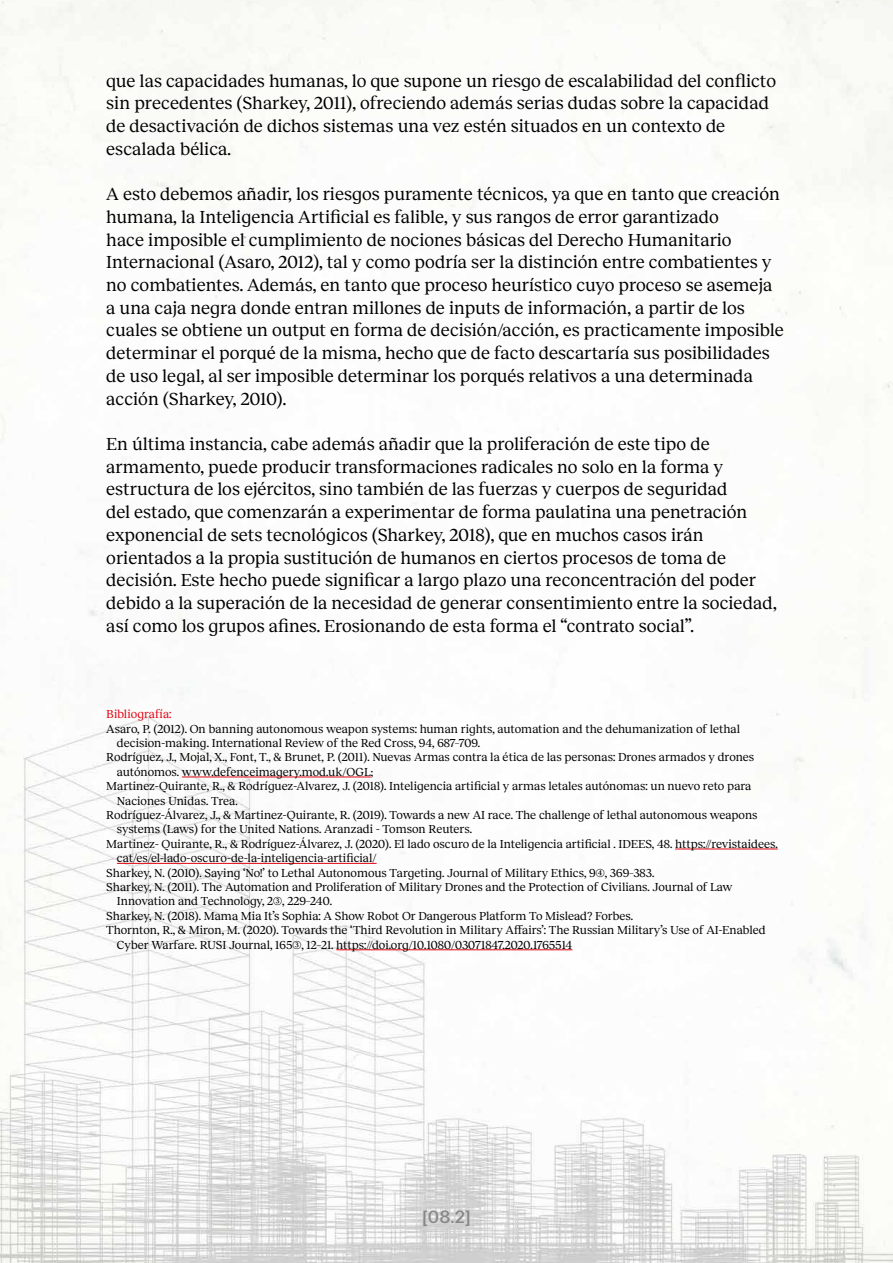
<style>
.page{position:relative;width:893px;height:1263px;background:#fff}
.page>*{position:absolute;margin:0;border:0;box-sizing:border-box;transform-origin:0 0}
.t1{font:18px/22.6px "Reckless";color:#000}
.t2{font:500 18px "Everett";color:#878787}
.t3{font:12px "Reckless";color:#000}
.t4{font:12px "Reckless";color:#e30613}
</style>
<div class="page">
<img style="left:0;top:0;width:893px;height:1263px">
<hr style="left:182px;top:777px;width:189px;height:1px;background:#e30613">
<hr style="left:675px;top:849px;width:103px;height:1px;background:#e30613">
<hr style="left:117px;top:863px;width:260px;height:1px;background:#e30613">
<hr style="left:336px;top:949px;width:236px;height:1px;background:#e30613">
<p class="t1" style="left:106px;top:68px;width:671px">que las capacidades humanas, lo que supone un riesgo de escalabilidad del conflicto sin precedentes (Sharkey, 2011), ofreciendo además serias dudas sobre la capacidad de desactivación de dichos sistemas una vez estén situados en un contexto de escalada bélica.</p>
<p class="t1" style="left:106px;top:182px;width:679px">A esto debemos añadir, los riesgos puramente técnicos, ya que en tanto que creación humana, la Inteligencia Artificial es falible, y sus rangos de error garantizado<br>hace imposible el cumplimiento de nociones básicas del Derecho Humanitario Internacional (Asaro, 2012), tal y como podría ser la distinción entre combatientes y no combatientes. Además, en tanto que proceso heurístico cuyo proceso se asemeja a una caja negra donde entran millones de inputs de información, a partir de los cuales se obtiene un output en forma de decisión/acción, es practicamente imposible determinar el porqué de la misma, hecho que de facto descartaría sus posibilidades de uso legal, al ser imposible determinar los porqués relativos a una determinada acción (Sharkey, 2010).</p>
<p class="t1" style="left:106px;top:432px;width:672px">En última instancia, cabe además añadir que la proliferación de este tipo de armamento, puede producir transformaciones radicales no solo en la forma y estructura de los ejércitos, sino también de las fuerzas y cuerpos de seguridad<br>del estado, que comenzarán a experimentar de forma paulatina una penetración exponencial de sets tecnológicos (Sharkey, 2018), que en muchos casos irán orientados a la propia sustitución de humanos en ciertos procesos de toma de decisión. Este hecho puede significar a largo plazo una reconcentración del poder debido a la superación de la necesidad de generar consentimiento entre la sociedad, así como los grupos afines. Erosionando de esta forma el “contrato social”.</p>
<p class="t4" style="left:106px;top:705px;width:67px">Bibliografía:</p>
<p class="t3" style="left:106px;top:720px;width:635px">Asaro, P. (2012). On banning autonomous weapon systems: human rights, automation and the dehumanization of lethal</p>
<p class="t3" style="left:117px;top:734px;width:365px">decision-making. International Review of the Red Cross, 94, 687–709.</p>
<p class="t3" style="left:106px;top:749px;width:649px">Rodríguez, J., Mojal, X., Font, T., &amp; Brunet, P. (2011). Nuevas Armas contra la ética de las personas: Drones armados y drones</p>
<p class="t3" style="left:117px;top:763px;width:258px">autónomos. www.defenceimagery.mod.uk/OGL;</p>
<p class="t3" style="left:106px;top:777px;width:647px">Martinez-Quirante, R., &amp; Rodríguez-Alvarez, J. (2018). Inteligencia artificial y armas letales autónomas: un nuevo reto para</p>
<p class="t3" style="left:117px;top:792px;width:122px">Naciones Unidas. Trea.</p>
<p class="t3" style="left:106px;top:806px;width:653px">Rodríguez-Álvarez, J., &amp; Martinez-Quirante, R. (2019). Towards a new AI race. The challenge of lethal autonomous weapons</p>
<p class="t3" style="left:117px;top:821px;width:357px">systems (Laws) for the United Nations. Aranzadi - Tomson Reuters.</p>
<p class="t3" style="left:106px;top:835px;width:673px">Martinez- Quirante, R., &amp; Rodríguez-Álvarez, J. (2020). El lado oscuro de la Inteligencia artificial . IDEES, 48. https://revistaidees.</p>
<p class="t3" style="left:117px;top:849px;width:261px">cat/es/el-lado-oscuro-de-la-inteligencia-artificial/</p>
<p class="t3" style="left:106px;top:864px;width:550px">Sharkey, N. (2010). Saying ‘No!’ to Lethal Autonomous Targeting. Journal of Military Ethics, 9(4), 369–383.</p>
<p class="t3" style="left:106px;top:878px;width:628px">Sharkey, N. (2011). The Automation and Proliferation of Military Drones and the Protection of Civilians. Journal of Law</p>
<p class="t3" style="left:117px;top:893px;width:217px">Innovation and Technology, 2(3), 229–240.</p>
<p class="t3" style="left:106px;top:907px;width:528px">Sharkey, N. (2018). Mama Mia It’s Sophia: A Show Robot Or Dangerous Platform To Mislead? Forbes.</p>
<p class="t3" style="left:106px;top:921px;width:661px">Thornton, R., &amp; Miron, M. (2020). Towards the ‘Third Revolution in Military Affairs’: The Russian Military’s Use of AI-Enabled</p>
<p class="t3" style="left:117px;top:936px;width:457px">Cyber Warfare. RUSI Journal, 165(3), 12–21. https://doi.org/10.1080/03071847.2020.1765514</p>
<p class="t2" style="left:422px;top:1207px;width:50px">[08.2]</p>
</div>
